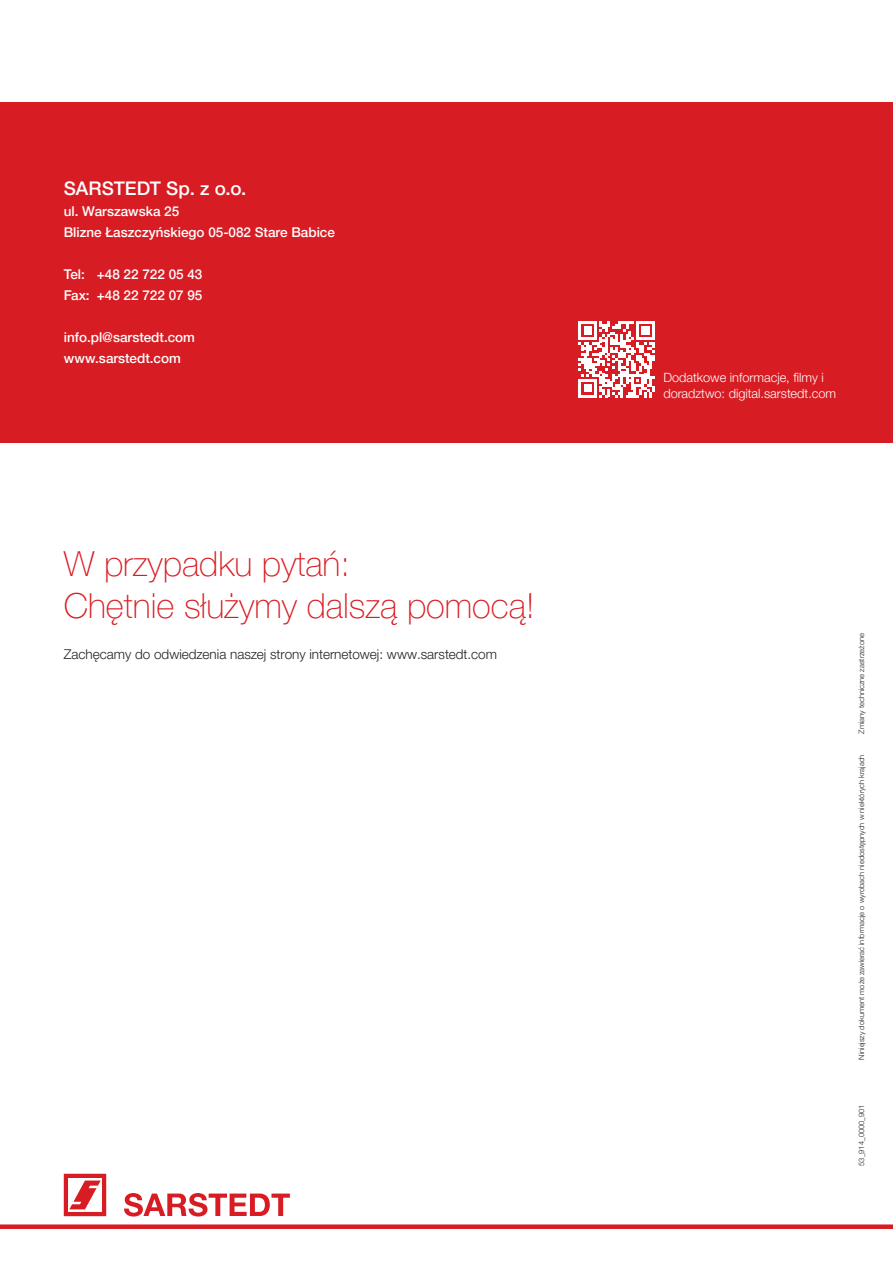
<style>
.page{position:relative;width:893px;height:1263px;background:#fff}
.page>*{position:absolute;margin:0;border:0;box-sizing:border-box;transform-origin:0 0}
.t1{font:100 34.5px/41.4px "Helvetica Neue LTW1 G";color:#d81c23}
.t2{font:500 18.75px "Helvetica Neue LTW1 G";color:#fff}
.t3{font:500 13.5px/21px "Helvetica Neue LTW1 G";color:#fff}
.t4{font:300 13.5px "Helvetica Neue LTW1 G";color:#231f20}
.t5{font:300 12.75px/15.3px "Helvetica Neue LTW1 G";color:#fff}
.t6{font:300 7.5px "Helvetica Neue LTW1 G";color:#231f20}
</style>
<div class="page">
<div style="left:0;top:1224px;width:893px;height:5px;background:#d81c23"></div>
<svg style="left:64px;top:1174px;width:42px;height:42px"></svg>
<svg style="left:124px;top:1193px;width:166px;height:23px"></svg>
<div style="left:0;top:102px;width:893px;height:340px;background:#d81c23"></div>
<svg style="left:579px;top:321px;width:76px;height:76px"></svg>
<h2 class="t2" style="left:64px;top:177px;width:184px">SARSTEDT Sp. z o.o.</h2>
<h3 class="t3" style="left:64px;top:201px;width:273px">ul. Warszawska 25<br>Blizne Łaszczyńskiego 05-082 Stare Babice</h3>
<h3 class="t3" style="left:64px;top:264px;width:140px">Tel: +48 22 722 05 43<br>Fax: +48 22 722 07 95</h3>
<h3 class="t3" style="left:64px;top:327px;width:133px">info.pl@sarstedt.com www.sarstedt.com</h3>
<h1 class="t1" style="left:64px;top:544px;width:473px">W przypadku pytań:<br>Chętnie służymy dalszą pomocą!</h1>
<h3 class="t4" style="left:64px;top:646px;width:435px">Zachęcamy do odwiedzenia naszej strony internetowej: www.sarstedt.com</h3>
<h3 class="t5" style="left:663px;top:370px;width:174px">Dodatkowe informacje, filmy i doradztwo: digital.sarstedt.com</h3>
<p class="t6" style="left:857px;top:734px;width:102px;rotate:-90deg">Zmiany techniczne zastrzeżone</p>
<p class="t6" style="left:857px;top:1059px;width:306px;rotate:-90deg">Niniejszy dokument może zawierać informacje o wyrobach niedostępnych w niektórych krajach</p>
<p class="t6" style="left:857px;top:1166px;width:63px;rotate:-90deg">53_914_0000_901</p>
</div>
